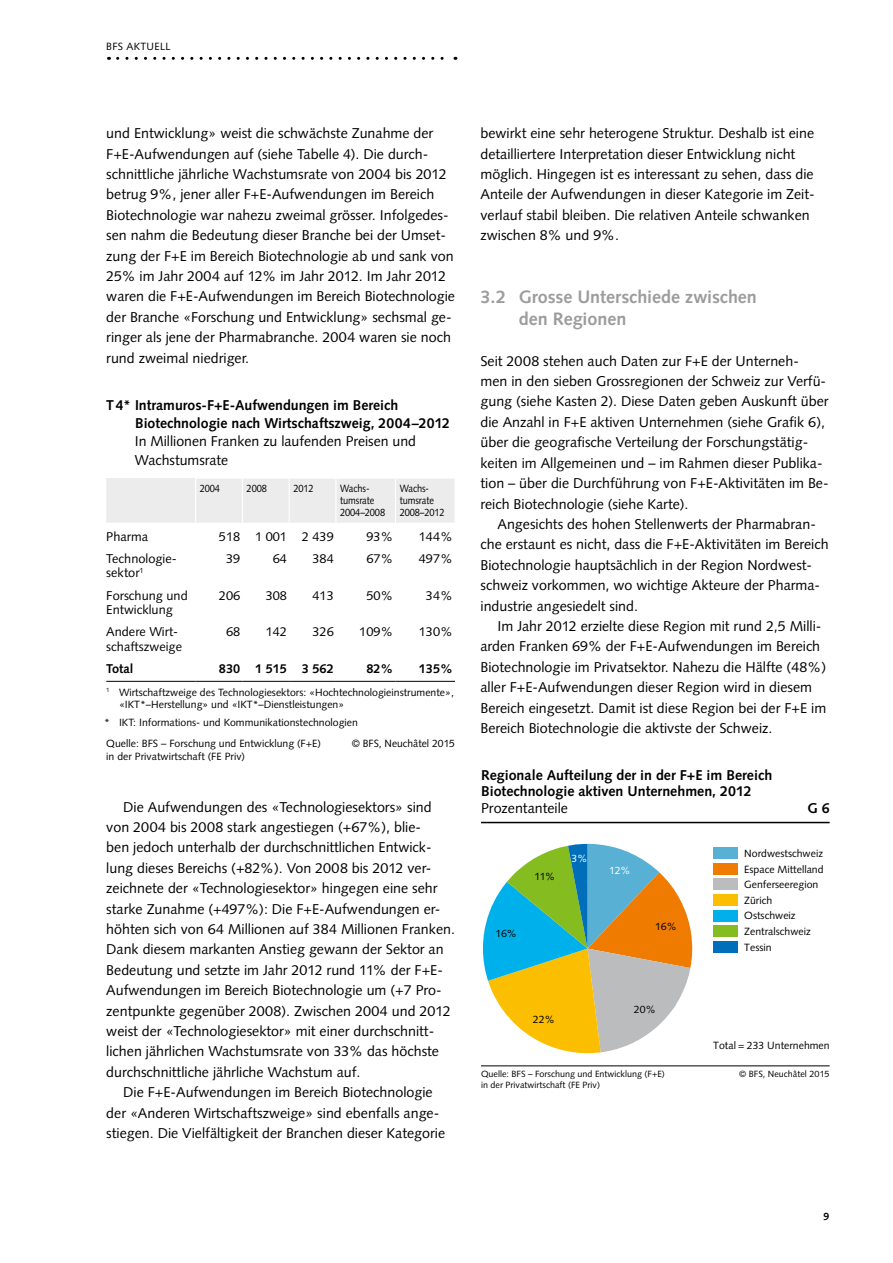
<style>
.page{position:relative;width:893px;height:1263px;background:#fff}
.page>*{position:absolute;margin:0;border:0;box-sizing:border-box;transform-origin:0 0}
.Titel_grau{font:700 18px/21.9px "Syntax LT Std";letter-spacing:-.005em;color:#9c9c9d}
.Grundtext_D{font:14.25px/20.4px "Syntax LT Std";color:#000}
.Grundtext_nach_Titel{font:14.25px/20.4px "Syntax LT Std";color:#000}
.TAB_Titel{font:700 14.25px/16.5px "Syntax LT Std";color:#000}
.TAB_Titel-2{font:14.25px/18.9px "Syntax LT Std";color:#000}
.TAB_Grundtext{font:12.75px/14.2px "Syntax LT Std";color:#000}
.TAB_Grundtext-2{font:700 12.75px "Syntax LT Std";color:#000}
.TAB_Legende{font:10.5px/15.6px "Syntax LT Std";color:#000}
.TAB_Kopf{font:10.5px/12px "Syntax LT Std";letter-spacing:-.01em;color:#000;scale:.88 1}
.TAB_Legende-2{font:10.5px "Syntax LT Std";letter-spacing:.025em;color:#000}
.t1{font:10.5px "Syntax LT Std";color:#fff}
.t2{font:700 10.5px "Syntax LT Std";color:#000}
.t3{font:9px/10.6px "Syntax LT Std";color:#000}
.s1{font-weight:400}
</style>
<div class="page">
<svg style="left:118px;top:57px;width:338px;height:3px"></svg>
<hr style="left:481px;top:822px;width:349px;height:1px;background:#000">
<hr style="left:481px;top:1065px;width:349px;height:1px;background:#000">
<svg style="left:483px;top:844px;width:209px;height:209px"></svg>
<div style="left:713px;top:848px;width:25px;height:11px;background:#58b0d4"></div>
<div style="left:713px;top:863px;width:25px;height:11px;background:#ef7c00"></div>
<div style="left:713px;top:879px;width:25px;height:11px;background:#bbbcbd"></div>
<div style="left:713px;top:894px;width:25px;height:12px;background:#fcbe00"></div>
<div style="left:713px;top:910px;width:25px;height:11px;background:#00b0eb"></div>
<div style="left:713px;top:926px;width:25px;height:11px;background:#85bc20"></div>
<div style="left:713px;top:941px;width:25px;height:11px;background:#006eb9"></div>
<div style="left:106px;top:478px;width:348px;height:45px;background:#ececec"></div>
<hr style="left:106px;top:681px;width:90px;height:1px;background:#000">
<hr style="left:196px;top:681px;width:46px;height:1px;background:#000">
<hr style="left:242px;top:681px;width:47px;height:1px;background:#000">
<hr style="left:289px;top:681px;width:47px;height:1px;background:#000">
<hr style="left:336px;top:681px;width:59px;height:1px;background:#000">
<hr style="left:395px;top:681px;width:60px;height:1px;background:#000">
<hr style="left:195px;top:479px;width:1px;height:44px;background:#fff">
<hr style="left:242px;top:479px;width:1px;height:44px;background:#fff">
<hr style="left:289px;top:479px;width:1px;height:44px;background:#fff">
<hr style="left:335px;top:479px;width:1px;height:44px;background:#fff">
<hr style="left:395px;top:479px;width:1px;height:44px;background:#fff">
<hr style="left:195px;top:477px;width:47px;height:2px;background:#fff">
<hr style="left:242px;top:477px;width:47px;height:2px;background:#fff">
<hr style="left:289px;top:477px;width:47px;height:2px;background:#fff">
<hr style="left:336px;top:477px;width:59px;height:2px;background:#fff">
<hr style="left:395px;top:477px;width:60px;height:2px;background:#fff">
<p class="TAB_Legende-2" style="left:106px;top:41px;width:66px">BFS AKTUELL</p>
<p class="Grundtext_D" style="left:106px;top:123px;width:350px">und Entwicklung» weist die schwächste Zunahme der F+E-Aufwendungen auf (siehe Tabelle 4). Die durch&shy;schnittliche jährliche Wachstumsrate von 2004 bis 2012 betrug 9%, jener aller F+E-Aufwendungen im Bereich Biotechnologie war nahezu zweimal grösser. Infolgedes&shy;sen nahm die Bedeutung dieser Branche bei der Umset&shy;zung der F+E im Bereich Biotechnologie ab und sank von 25% im Jahr 2004 auf 12% im Jahr 2012. Im Jahr 2012 waren die F+E-Aufwendungen im Bereich Biotechnologie der Branche «Forschung und Entwicklung» sechsmal ge&shy;ringer als jene der Pharmabranche. 2004 waren sie noch rund zweimal niedriger.</p>
<p class="TAB_Titel" style="left:135px;top:397px;width:317px;line-height:17.1px;text-indent:-29px">T4* Intramuros-F+E-Aufwendungen im Bereich<br>Biotechnologie nach Wirtschaftszweig, 2004–2012</p>
<p class="TAB_Titel-2" style="left:135px;top:432px;width:283px">In Millionen Franken zu laufenden Preisen und<br>Wachstumsrate</p>
<p class="TAB_Kopf" style="left:200px;top:483px;width:25px">2004</p>
<p class="TAB_Kopf" style="left:247px;top:483px;width:25px">2008</p>
<p class="TAB_Kopf" style="left:293px;top:483px;width:25px">2012</p>
<p class="TAB_Kopf" style="left:340px;top:483px;width:53px">Wachs&shy;tumsrate<br>2004–2008</p>
<p class="TAB_Kopf" style="left:400px;top:483px;width:53px">Wachs&shy;tumsrate<br>2008–2012</p>
<p class="TAB_Grundtext" style="left:106px;top:529px;width:43px">Pharma</p>
<p class="TAB_Grundtext" style="left:219px;top:529px;width:23px">518</p>
<p class="TAB_Grundtext" style="left:255px;top:529px;width:33px">1 001</p>
<p class="TAB_Grundtext" style="left:302px;top:529px;width:33px">2 439</p>
<p class="TAB_Grundtext" style="left:366px;top:529px;width:28px">93%</p>
<p class="TAB_Grundtext" style="left:419px;top:529px;width:36px">144%</p>
<p class="TAB_Grundtext" style="left:106px;top:552px;width:72px">Technologie&shy;sektor<sup>1</sup></p>
<p class="TAB_Grundtext" style="left:226px;top:552px;width:16px">39</p>
<p class="TAB_Grundtext" style="left:273px;top:552px;width:16px">64</p>
<p class="TAB_Grundtext" style="left:313px;top:552px;width:23px">384</p>
<p class="TAB_Grundtext" style="left:366px;top:552px;width:28px">67%</p>
<p class="TAB_Grundtext" style="left:419px;top:552px;width:36px">497%</p>
<p class="TAB_Grundtext" style="left:106px;top:588px;width:83px">Forschung und<br>Entwicklung</p>
<p class="TAB_Grundtext" style="left:219px;top:588px;width:23px">206</p>
<p class="TAB_Grundtext" style="left:266px;top:588px;width:23px">308</p>
<p class="TAB_Grundtext" style="left:313px;top:588px;width:23px">413</p>
<p class="TAB_Grundtext" style="left:366px;top:588px;width:28px">50%</p>
<p class="TAB_Grundtext" style="left:426px;top:588px;width:28px">34%</p>
<p class="TAB_Grundtext" style="left:106px;top:625px;width:77px">Andere Wirt&shy;schaftszweige</p>
<p class="TAB_Grundtext" style="left:226px;top:625px;width:16px">68</p>
<p class="TAB_Grundtext" style="left:266px;top:625px;width:23px">142</p>
<p class="TAB_Grundtext" style="left:313px;top:625px;width:23px">326</p>
<p class="TAB_Grundtext" style="left:359px;top:625px;width:36px">109%</p>
<p class="TAB_Grundtext" style="left:419px;top:625px;width:36px">130%</p>
<p class="TAB_Grundtext-2" style="left:106px;top:661px;width:29px">Total</p>
<p class="TAB_Grundtext-2" style="left:219px;top:661px;width:23px">830</p>
<p class="TAB_Grundtext-2" style="left:255px;top:661px;width:33px">1 515</p>
<p class="TAB_Grundtext-2" style="left:302px;top:661px;width:33px">3 562</p>
<p class="TAB_Grundtext-2" style="left:366px;top:661px;width:28px">82%</p>
<p class="TAB_Grundtext-2" style="left:419px;top:661px;width:36px">135%</p>
<p class="TAB_Legende" style="left:119px;top:685px;width:336px;line-height:12.9px;text-indent:-13px"><sup>1</sup> Wirtschaftzweige des Technologiesektors: «Hochtechnologieinstrumente», «IKT*–Herstellung» und «IKT*–Dienstleistungen»</p>
<p class="TAB_Legende" style="left:104px;top:714px;width:255px">* IKT: Informations- und Kommunikationstechnologien</p>
<p class="TAB_Legende" style="left:106px;top:736px;width:216px">Quelle: BFS – Forschung und Entwicklung (F+E)</p>
<p class="TAB_Legende" style="left:352px;top:736px;width:105px">© BFS, Neuchâtel 2015</p>
<p class="TAB_Legende" style="left:106px;top:748px;width:140px">in der Privatwirtschaft (FE Priv)</p>
<p class="Grundtext_D" style="left:106px;top:796px;width:350px;text-indent:17px">Die Aufwendungen des «Technologiesektors» sind von 2004 bis 2008 stark angestiegen (+67%), blie-<br>ben jedoch unterhalb der durchschnittlichen Entwick&shy;lung dieses Bereichs (+82%). Von 2008 bis 2012 ver&shy;zeichnete der «Technologiesektor» hingegen eine sehr starke Zunahme (+497%): Die F+E-Aufwendungen er&shy;höhten sich von 64 Millionen auf 384 Millionen Franken.<br>Dank diesem markanten Anstieg gewann der Sektor an Bedeutung und setzte im Jahr 2012 rund 11% der F+E-Aufwendungen im Bereich Biotechnologie um (+7 Pro&shy;zentpunkte gegenüber 2008). Zwischen 2004 und 2012 weist der «Technologiesektor» mit einer durchschnitt&shy;lichen jährlichen Wachstumsrate von 33% das höchste durchschnittliche jährliche Wachstum auf.</p>
<p class="Grundtext_D" style="left:106px;top:1082px;width:340px;text-align:center">Die F+E-Aufwendungen im Bereich Biotechnologie<br>der «Anderen Wirtschaftszweige» sind ebenfalls ange&shy;stiegen. Die Vielfältigkeit der Branchen dieser Kategorie</p>
<p class="Grundtext_D" style="left:480px;top:123px;width:336px">bewirkt eine sehr heterogene Struktur. Deshalb ist eine detailliertere Interpretation dieser Entwicklung nicht möglich. Hingegen ist es interessant zu sehen, dass die Anteile der Aufwendungen in dieser Kategorie im Zeit&shy;verlauf stabil bleiben. Die relativen Anteile schwanken zwischen 8% und 9%.</p>
<p class="Titel_grau" style="left:519px;top:286px;width:240px;text-indent:-38px">3.2 Grosse Unterschiede zwischen den Regionen</p>
<p class="Grundtext_nach_Titel" style="left:480px;top:351px;width:350px">Seit 2008 stehen auch Daten zur F+E der Unterneh&shy;men in den sieben Grossregionen der Schweiz zur Verfü&shy;gung (siehe Kasten 2). Diese Daten geben Auskunft über die Anzahl in F+E aktiven Unternehmen (siehe Grafik 6), über die geografische Verteilung der Forschungstätig&shy;keiten im Allgemeinen und – im Rahmen dieser Publika&shy;tion – über die Durchführung von F+E-Aktivitäten im Be&shy;reich Biotechnologie (siehe Karte).</p>
<p class="Grundtext_D" style="left:480px;top:514px;width:350px;text-indent:17px">Angesichts des hohen Stellenwerts der Pharmabran&shy;che erstaunt es nicht, dass die F+E-Aktivitäten im Bereich Biotechnologie hauptsächlich in der Region Nordwest&shy;schweiz vorkommen, wo wichtige Akteure der Pharma&shy;industrie angesiedelt sind.</p>
<p class="Grundtext_D" style="left:480px;top:616px;width:347px;text-indent:17px">Im Jahr 2012 erzielte diese Region mit rund 2,5 Milli&shy;arden Franken 69% der F+E-Aufwendungen im Bereich Biotechnologie im Privatsektor. Nahezu die Hälfte (48%) aller F+E-Aufwendungen dieser Region wird in diesem Bereich eingesetzt. Damit ist diese Region bei der F+E im Bereich Biotechnologie die aktivste der Schweiz.</p>
<p class="TAB_Titel" style="left:481px;top:767px;width:293px">Regionale Aufteilung der in der F+E im Bereich<br>Biotechnologie aktiven Unternehmen, 2012<br><span class="s1">Prozentanteile</span></p>
<p class="TAB_Titel" style="left:808px;top:800px;width:24px">G 6</p>
<p class="TAB_Legende" style="left:535px;top:868px;width:22px">11%</p>
<p class="t1" style="left:571px;top:852px;width:18px">3%</p>
<p class="TAB_Legende" style="left:495px;top:926px;width:23px">16%</p>
<p class="t1" style="left:609px;top:864px;width:23px">12%</p>
<p class="TAB_Legende" style="left:655px;top:918px;width:23px">16%</p>
<p class="TAB_Legende" style="left:533px;top:1012px;width:24px">22%</p>
<p class="TAB_Legende" style="left:634px;top:1001px;width:24px">20%</p>
<p class="t3" style="left:481px;top:1068px;width:185px">Quelle: BFS – Forschung und Entwicklung (F+E) in der Privatwirtschaft (FE Priv)</p>
<p class="TAB_Legende" style="left:744px;top:845px;width:81px">Nordwestschweiz<br>Espace Mittelland<br>Genferseeregion<br>Zürich<br>Ostschweiz<br>Zentralschweiz<br>Tessin</p>
<p class="TAB_Legende" style="left:713px;top:1038px;width:118px">Total = 233 Unternehmen</p>
<p class="t3" style="left:739px;top:1068px;width:92px">© BFS, Neuchâtel 2015</p>
<p class="t2" style="left:823px;top:1210px;width:7px">9</p>
</div>
